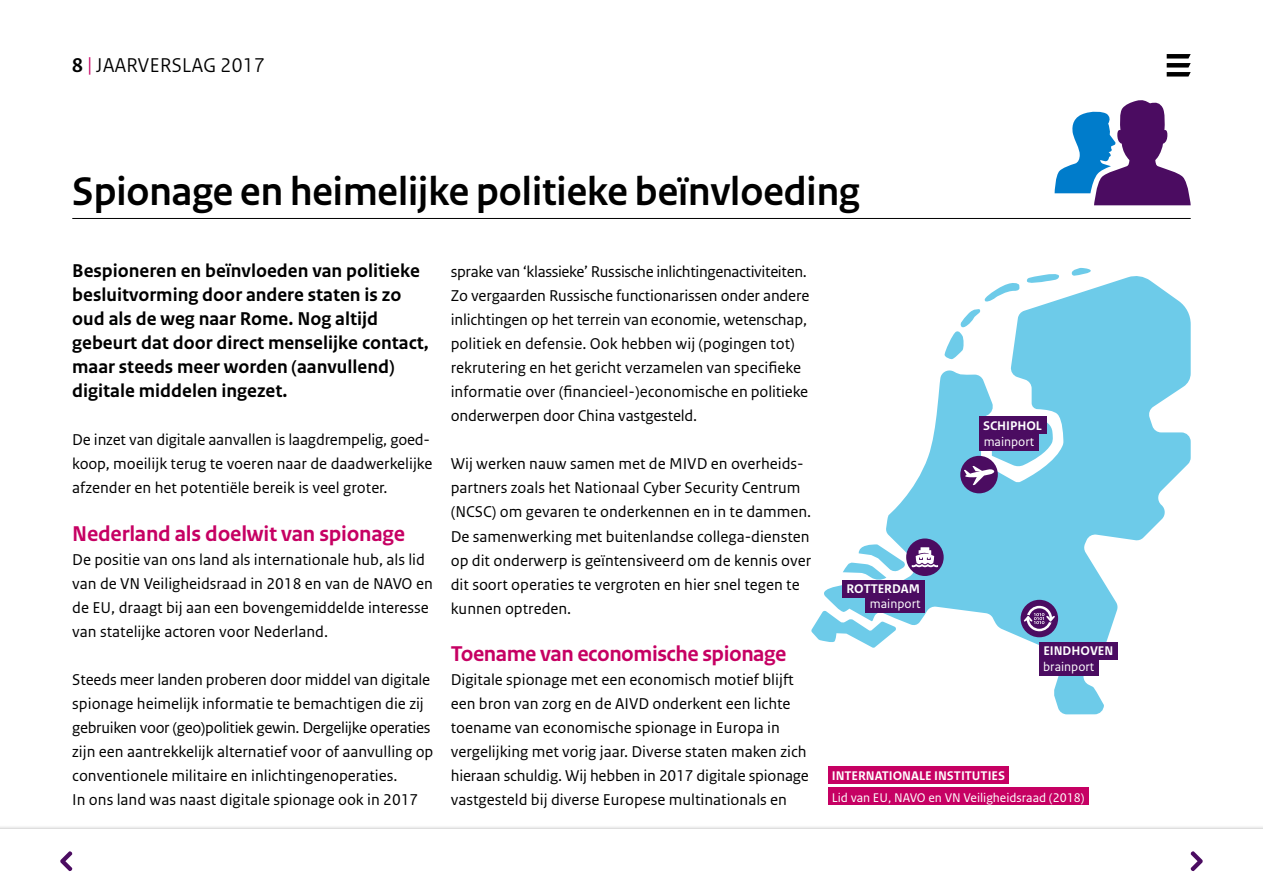
<style>
.page{position:relative;width:1263px;height:893px;background:#fff}
.page>*{position:absolute;margin:0;border:0;box-sizing:border-box;transform-origin:0 0}
.t1{font:700 42px "Rijksoverheid Sans Heading";color:#000}
.t2{font:700 22.5px "Rijksoverheid Sans Text";letter-spacing:-.015em;color:#c60063}
.t3{font:21px "Rijksoverheid Sans Heading";letter-spacing:.02em;color:#000}
.t4{font:700 19.5px/24px "Rijksoverheid Sans Text";color:#000}
.t5{font:16.5px/24px "Rijksoverheid Sans Text";color:#000}
.t6{font:13.2px "Rijksoverheid Sans Text";color:#fff}
.t7{font:700 13.2px "Rijksoverheid Sans Text";color:#fff}
.s1{font-weight:700}
.s2{color:#c60063}
</style>
<div class="page">
<div style="left:0;top:825px;width:1263px;height:68px;background:#000;opacity:.3"></div>
<div style="left:0;top:829px;width:1263px;height:64px;background:#fff"></div>
<svg style="left:1167px;top:54px;width:24px;height:23px"></svg>
<svg style="left:1190px;top:851px;width:13px;height:20px"></svg>
<svg style="left:60px;top:851px;width:13px;height:20px"></svg>
<hr style="left:72px;top:218px;width:1119px;height:1px;background:#000">
<svg style="left:1071px;top:268px;width:20px;height:7px"></svg>
<svg style="left:1044px;top:274px;width:14px;height:1px"></svg>
<svg style="left:824px;top:275px;width:367px;height:439px"></svg>
<svg style="left:811px;top:610px;width:85px;height:38px"></svg>
<div style="left:828px;top:766px;width:181px;height:18px;background:#c60063"></div>
<div style="left:828px;top:787px;width:171px;height:18px;background:#c60063"></div>
<div style="left:828px;top:788px;width:260px;height:17px;background:#c60063"></div>
<div style="left:842px;top:580px;width:82px;height:17px;background:#4b0c61"></div>
<div style="left:865px;top:596px;width:59px;height:17px;background:#4b0c61"></div>
<div style="left:906px;top:538px;width:38px;height:38px;background:#4b0c61;border-radius:50%"></div>
<svg style="left:912px;top:547px;width:26px;height:20px"></svg>
<div style="left:1039px;top:658px;width:59px;height:18px;background:#4b0c61"></div>
<div style="left:1039px;top:642px;width:79px;height:17px;background:#4b0c61"></div>
<div style="left:1020px;top:600px;width:38px;height:37px;background:#4b0c61;border-radius:50%"></div>
<svg style="left:1024px;top:606px;width:31px;height:25px"></svg>
<div style="left:979px;top:416px;width:67px;height:18px;background:#4b0c61"></div>
<div style="left:960px;top:456px;width:38px;height:37px;background:#4b0c61;border-radius:50%"></div>
<svg style="left:964px;top:420px;width:89px;height:65px"></svg>
<svg style="left:1054px;top:100px;width:137px;height:105px"></svg>
<p class="t3" style="left:72px;top:53px;width:194px"><span class="s1">8</span> <span class="s2">|</span> JAARVERSLAG 2017</p>
<h1 class="t1" style="left:72px;top:168px;width:789px">Spionage en heimelijke politieke beïnvloeding</h1>
<p class="t4" style="left:72px;top:259px;width:358px">Bespioneren en beïnvloeden van politieke besluitvorming door andere staten is zo oud als de weg naar Rome. Nog altijd gebeurt dat door direct menselijke contact, maar steeds meer worden (aanvullend) digitale middelen ingezet.</p>
<p class="t5" style="left:72px;top:428px;width:362px">De inzet van digitale aanvallen is laagdrempelig, goed&shy;koop, moeilijk terug te voeren naar de daadwerkelijke afzender en het potentiële bereik is veel groter.</p>
<h2 class="t2" style="left:72px;top:521px;width:334px">Nederland als doelwit van spionage</h2>
<p class="t5" style="left:72px;top:548px;width:362px">De positie van ons land als internationale hub, als lid van de VN Veiligheidsraad in 2018 en van de NAVO en de EU, draagt bij aan een bovengemiddelde interesse van statelijke actoren voor Nederland.</p>
<p class="t5" style="left:72px;top:668px;width:363px">Steeds meer landen proberen door middel van digitale spionage heimelijk informatie te bemachtigen die zij gebruiken voor (geo)politiek gewin. Dergelijke operaties zijn een aantrekkelijk alternatief voor of aanvulling op conventionele militaire en inlichtingenoperaties.<br>In ons land was naast digitale spionage ook in 2017</p>
<p class="t5" style="left:451px;top:260px;width:360px">sprake van ‘klassieke’ Russische inlichtingenactiviteiten.<br>Zo vergaarden Russische functionarissen onder andere inlichtingen op het terrein van economie, wetenschap, politiek en defensie. Ook hebben wij (pogingen tot) rekrutering en het gericht verzamelen van specifieke informatie over (financieel-)economische en politieke onderwerpen door China vastgesteld.</p>
<p class="t5" style="left:451px;top:452px;width:362px">Wij werken nauw samen met de MIVD en overheids&shy;partners zoals het Nationaal Cyber Security Centrum (NCSC) om gevaren te onderkennen en in te dammen.<br>De samenwerking met buitenlandse collega-diensten op dit onderwerp is geïntensiveerd om de kennis over dit soort operaties te vergroten en hier snel tegen te kunnen optreden.</p>
<h2 class="t2" style="left:451px;top:641px;width:337px">Toename van economische spionage</h2>
<p class="t5" style="left:451px;top:668px;width:360px">Digitale spionage met een economisch motief blijft een bron van zorg en de AIVD onderkent een lichte toename van economische spionage in Europa in vergelijking met vorig jaar. Diverse staten maken zich hieraan schuldig. Wij hebben in 2017 digitale spionage vastgesteld bij diverse Europese multinationals en</p>
<p class="t7" style="left:983px;top:418px;width:60px">SCHIPHOL</p>
<p class="t7" style="left:846px;top:581px;width:75px">ROTTERDAM</p>
<p class="t6" style="left:870px;top:596px;width:52px">mainport</p>
<p class="t6" style="left:984px;top:434px;width:52px">mainport</p>
<p class="t7" style="left:1043px;top:643px;width:71px">EINDHOVEN</p>
<p class="t6" style="left:1043px;top:659px;width:53px">brainport</p>
<p class="t7" style="left:832px;top:768px;width:175px">INTERNATIONALE INSTITUTIES</p>
<p class="t6" style="left:832px;top:790px;width:254px">Lid van EU, NAVO en VN Veiligheidsraad (2018)</p>
</div>
